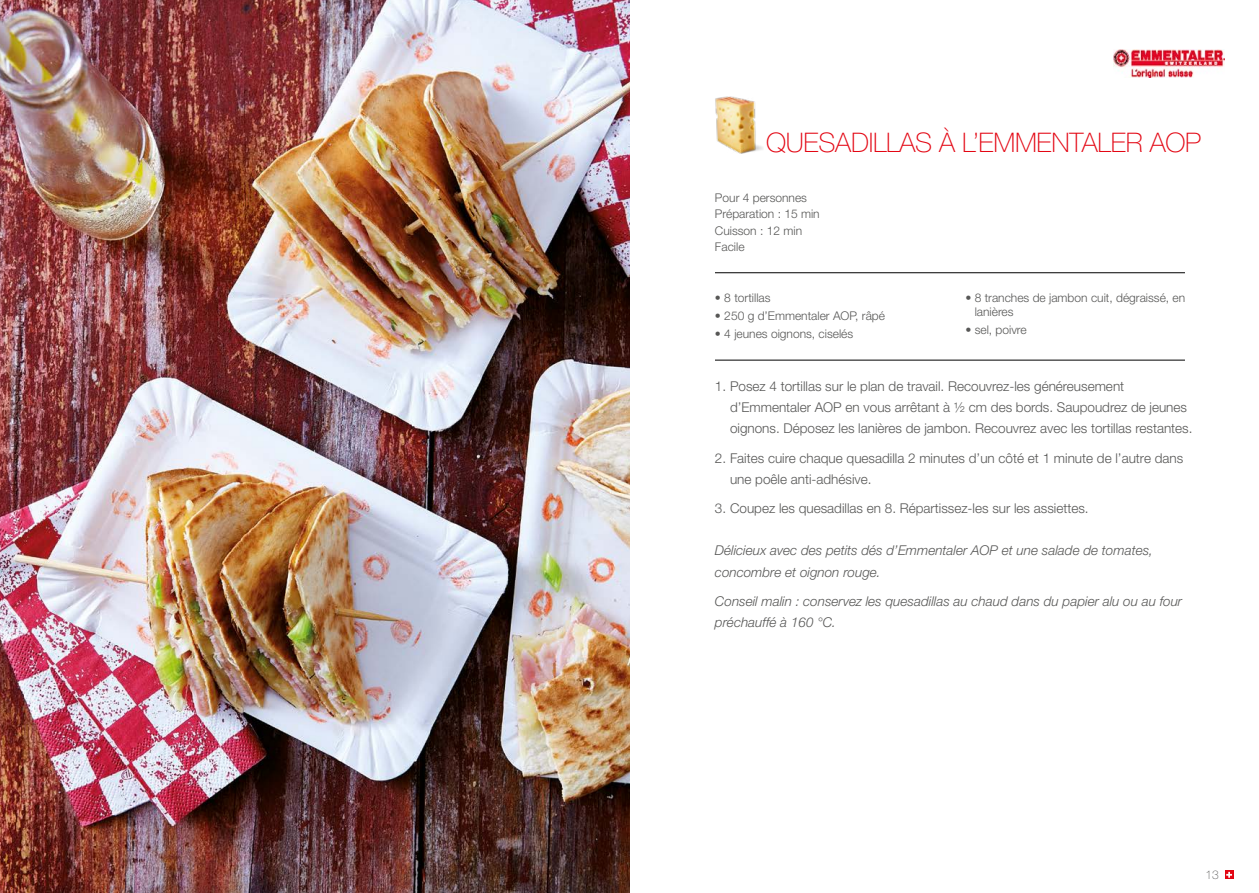
<style>
.page{position:relative;width:1259px;height:893px;background:#fff}
.page>*{position:absolute;margin:0;border:0;box-sizing:border-box;transform-origin:0 0}
.t1{font:100 27px "Helvetica Neue LT Std";letter-spacing:-.01em;color:#e30613}
.t2{font:300 13.5px/21px "Helvetica Neue LT Std";color:#575756}
.t3{font:italic 300 13.5px/21px "Helvetica Neue LT Std";color:#575756}
.t4{font:300 12px/16.5px "Helvetica Neue LT Std";color:#575756}
.t5{font:100 12px "Helvetica Neue LT Std";color:#575756}
</style>
<div class="page">
<img style="left:1113px;top:50px;width:112px;height:27px">
<svg style="left:1225px;top:870px;width:8px;height:9px"></svg>
<svg style="left:1226px;top:872px;width:6px;height:6px"></svg>
<img style="left:0;top:0;width:629px;height:893px">
<hr style="left:715px;top:272px;width:470px;height:1px;background:#000">
<hr style="left:715px;top:360px;width:470px;height:1px;background:#000">
<img style="left:715px;top:96px;width:48px;height:58px">
<h1 class="t1" style="left:766px;top:127px;width:436px">QUESADILLAS À L’EMMENTALER AOP</h1>
<p class="t4" style="left:715px;top:189px;width:106px">Pour 4 personnes<br>Préparation : 15 min<br>Cuisson : 12 min<br>Facile</p>
<p class="t4" style="left:715px;top:290px;width:57px">• 8 tortillas</p>
<p class="t4" style="left:715px;top:307px;width:172px">• 250 g d’Emmentaler AOP, râpé</p>
<p class="t4" style="left:715px;top:325px;width:140px">• 4 jeunes oignons, ciselés</p>
<p class="t4" style="left:974px;top:291px;width:212px;line-height:13.5px;text-indent:-9px">• 8 tranches de jambon cuit, dégraissé, en lanières</p>
<p class="t4" style="left:965px;top:321px;width:63px">• sel, poivre</p>
<p class="t2" style="left:730px;top:376px;width:464px;text-indent:-15px">1. Posez 4 tortillas sur le plan de travail. Recouvrez-les généreusement d’Emmentaler AOP en vous arrêtant à ½ cm des bords. Saupoudrez de jeunes oignons. Déposez les lanières de jambon. Recouvrez avec les tortillas restantes.</p>
<p class="t2" style="left:730px;top:447px;width:455px;text-indent:-15px">2. Faites cuire chaque quesadilla 2 minutes d’un côté et 1 minute de l’autre dans une poêle anti-adhésive.</p>
<p class="t2" style="left:715px;top:498px;width:375px">3. Coupez les quesadillas en 8. Répartissez-les sur les assiettes.</p>
<p class="t3" style="left:715px;top:540px;width:439px">Délicieux avec des petits dés d’Emmentaler AOP et une salade de tomates, concombre et oignon rouge.</p>
<p class="t3" style="left:715px;top:590px;width:469px">Conseil malin : conservez les quesadillas au chaud dans du papier alu ou au four préchauffé à 160 °C.</p>
<p class="t5" style="left:1205px;top:868px;width:15px">13</p>
</div>
